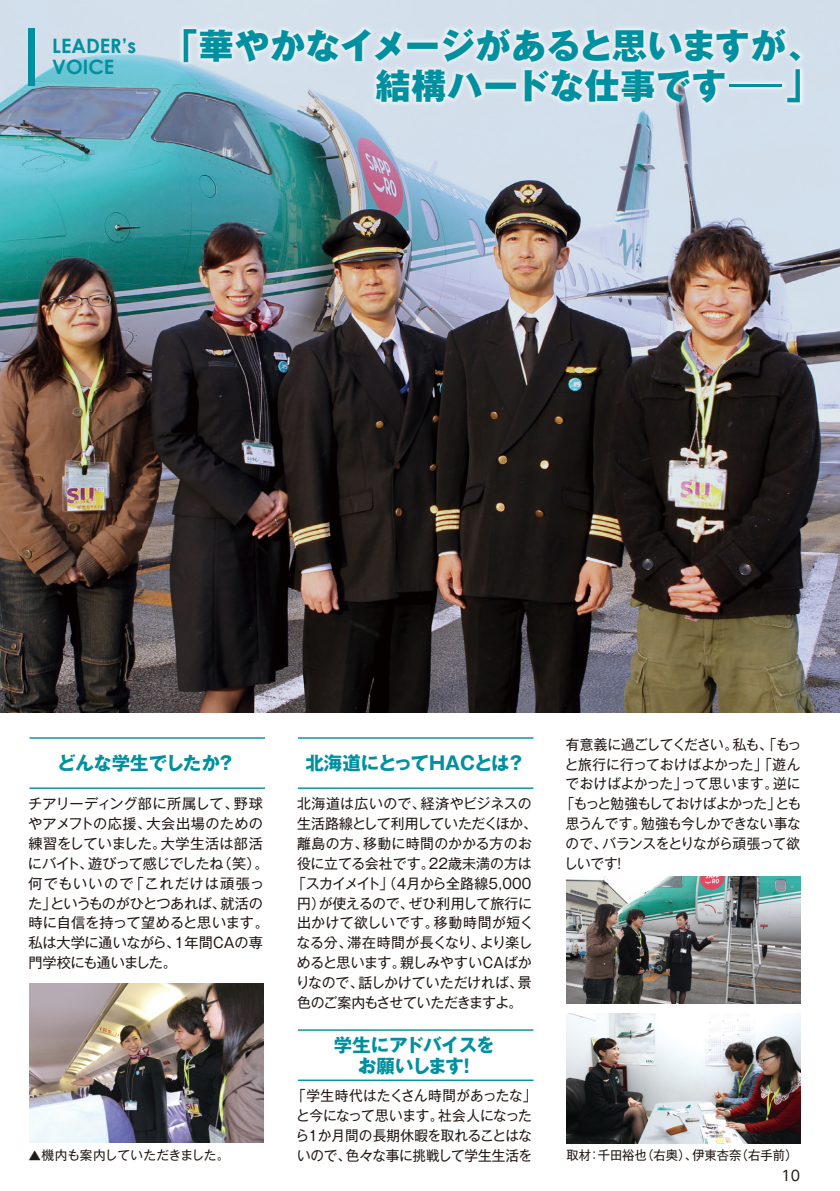
<style>
.page{position:relative;width:840px;height:1191px;background:#fff}
.page>*{position:absolute;margin:0;border:0;box-sizing:border-box;transform-origin:0 0}
.t1{font:800 35px/39.6px "Gothic MB101 Pro";letter-spacing:.01em;color:#00909f;text-align:right}
.t2{font:700 19.8px/21px "Century Gothic";color:#00909f}
.t3{font:700 18.4px/21.2px "Gothic MB101 Pro";letter-spacing:-.045em;color:#00909f;text-align:center}
.t4{font:700 18.4px "Gothic MB101 Pro";color:#00909f}
.t5{font:700 18.4px "Gothic MB101 Pro";letter-spacing:-.02em;color:#00909f}
.t6{font:14.2px/19.8px "Gothic MB101 Pro";letter-spacing:-.01em;color:#231916}
.t7{font:14.2px/19.8px "Gothic MB101 Pro";letter-spacing:-.01em;color:#231916;scale:.96 1}
.t8{font:14.2px "Gothic MB101 Pro";letter-spacing:.025em;color:#231916}
.t9{font:14.2px "Gothic MB101 Pro";letter-spacing:-.035em;color:#231916;scale:.96 1}
.t10{font:14.2px "Gothic MB101 Pro";letter-spacing:-.05em;color:#231916;scale:.96 1}
.t11{font:14.2px "Gothic MB101 Pro";letter-spacing:-.03em;color:#231916}
.t12{font:14.2px "Gothic MB101 Pro";letter-spacing:-.03em;color:#231916;scale:.96 1}
.t13{font:14.2px "Gothic MB101 Pro";letter-spacing:-.04em;color:#231916;scale:.96 1}
.t14{font:14.2px "Gothic MB101 Pro";letter-spacing:.035em;color:#231916}
.t15{font:14.2px "Gothic MB101 Pro";letter-spacing:-.06em;color:#231916}
.t16{font:14.2px "UD Shin Go Pro";color:#231916}
.t17{font:12.8px "Gothic MB101 Pro";color:#231916;scale:.96 1}
.t18{font:12.8px "Gothic MB101 Pro";color:#231916}
.s1{font-weight:400}
.s2{font-size:16px}
</style>
<div class="page">
<img style="left:0;top:0;width:839px;height:713px">
<div style="left:176px;top:21px;width:628px;height:85px;background:#fff;opacity:.8"></div>
<img style="left:29px;top:984px;width:234px;height:158px">
<img style="left:566px;top:876px;width:233px;height:127px">
<hr style="left:29px;top:737px;width:236px;height:1px;background:#00909f">
<hr style="left:29px;top:787px;width:236px;height:2px;background:#00909f">
<hr style="left:298px;top:737px;width:235px;height:1px;background:#00909f">
<hr style="left:298px;top:787px;width:235px;height:2px;background:#00909f">
<hr style="left:298px;top:1029px;width:235px;height:1px;background:#00909f">
<hr style="left:298px;top:1079px;width:235px;height:2px;background:#00909f">
<img style="left:566px;top:1013px;width:233px;height:130px">
<div style="left:28px;top:28px;width:7px;height:58px;background:#00909f"></div>
<p class="t2" style="left:52px;top:35px;width:85px">LEADER’s<br>VOICE</p>
<p class="t1" style="left:163px;top:22px;width:660px">「華やかなイメージがあると思いますが、結構ハードな仕事です<span class="s1">−</span>」</p>
<p class="t5" style="left:57px;top:748px;width:179px">どんな学生でしたか？</p>
<p class="t4" style="left:305px;top:748px;width:221px">北海道にとってHACとは？</p>
<p class="t6" style="left:28px;top:792px;width:242px">チアリーディング部に所属して、野球やアメフトの応援、大会出場のための練習をしていました。大学生活は部活にバイト、遊びって感じでしたね（笑）。何でもいいので「これだけは頑張った」というものがひとつあれば、就活の時に自信を持って望めると思います。私は大学に通いながら、1年間CAの専門学校にも通いました。</p>
<p class="t8" style="left:297px;top:792px;width:236px">北海道は広いので、経済やビジネスの</p>
<p class="t11" style="left:297px;top:812px;width:241px">生活路線として利用していただくほか、</p>
<p class="t8" style="left:297px;top:831px;width:236px">離島の方、移動に時間のかかる方のお</p>
<p class="t6" style="left:297px;top:851px;width:236px">役に立てる会社です。22歳未満の方は</p>
<p class="t6" style="left:292px;top:871px;width:241px">「スカイメイト」（4月から全路線5,000</p>
<p class="t6" style="left:297px;top:891px;width:236px">円）が使えるので、ぜひ利用して旅行に</p>
<p class="t14" style="left:297px;top:911px;width:238px">出かけて欲しいです。移動時間が短く</p>
<p class="t6" style="left:296px;top:931px;width:237px">なる分、滞在時間が長くなり、より楽し</p>
<p class="t6" style="left:297px;top:950px;width:236px">めると思います。親しみやすいCAばか</p>
<p class="t6" style="left:295px;top:970px;width:237px">りなので、話しかけていただければ、景</p>
<p class="t15" style="left:297px;top:990px;width:227px">色のご案内もさせていただきますよ。</p>
<p class="t3" style="left:334px;top:1031px;width:162px">学生にアドバイスをお願いします！</p>
<p class="t9" style="left:565px;top:732px;width:247px">有意義に過ごしてください。私も、「もっ</p>
<p class="t7" style="left:564px;top:752px;width:247px">と旅行に行っておけばよかった」「遊ん</p>
<p class="t7" style="left:565px;top:772px;width:246px">でおけばよかった」って思います。逆に</p>
<p class="t10" style="left:560px;top:792px;width:252px">「もっと勉強もしておけばよかった」とも</p>
<p class="t12" style="left:565px;top:812px;width:246px">思うんです。勉強も今しかできない事な</p>
<p class="t13" style="left:565px;top:831px;width:246px">ので、バランスをとりながら頑張って欲</p>
<p class="t7" style="left:563px;top:851px;width:66px">しいです！</p>
<p class="t7" style="left:292px;top:1084px;width:256px">「学生時代はたくさん時間があったな」と今になって思います。社会人になったら1か月間の長期休暇を取れることはないので、色々な事に挑戦して学生生活を</p>
<p class="t18" style="left:28px;top:1144px;width:202px"><span class="s2">▲</span>機内も案内していただきました。</p>
<p class="t17" style="left:566px;top:1144px;width:242px">取材：千田裕也（右奥）、伊東杏奈（右手前）</p>
<p class="t16" style="left:781px;top:1163px;width:20px">10</p>
</div>
